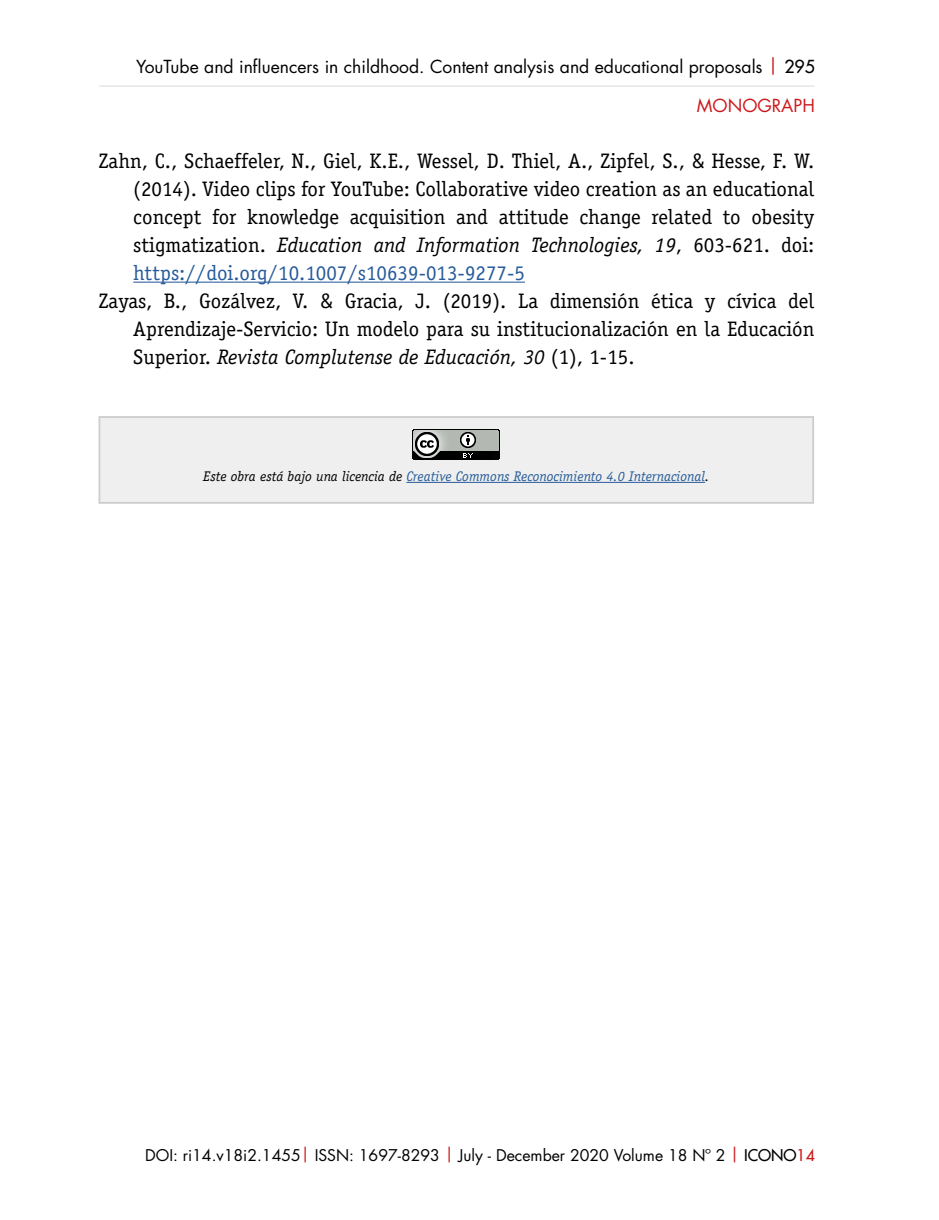
<style>
.page{position:relative;width:939px;height:1220px;background:#fff}
.page>*{position:absolute;margin:0;border:0;box-sizing:border-box;transform-origin:0 0}
.t1{font:21px/28px "Officina Serif Std";color:#000;text-align:justify}
.t2{font:17.5px/38.3px "Futura Std";color:#000;text-align:right}
.t3{font:15.75px "Futura Std";color:#000}
.t4{font:italic 14px "Officina Serif Std";color:#275b9b}
.s1{color:#cd171a}
.s2{font-weight:500}
.s3{font-style:italic}
.s4{color:#275b9b}
.s5{color:#000}
.s6{font-weight:500;color:#cd171a}
</style>
<div class="page">
<hr style="left:99px;top:86px;width:715px;height:1px;background:#dadada">
<hr style="left:133px;top:282px;width:391px;height:1px;background:#275b9b">
<div style="left:98px;top:416px;width:715px;height:88px;background:#eeefee;border:2px solid #cdcccc"></div>
<img style="left:412px;top:429px;width:87px;height:31px">
<hr style="left:406px;top:482px;width:298px;height:1px;background:#275b9b">
<p class="t2" style="left:136px;top:48px;width:680px">YouTube and influencers in childhood. Content analysis and educational proposals <span class="s1">|</span> <span class="s2">295<br></span><span class="s1">MONOGRAPH</span></p>
<p class="t1" style="left:133px;top:147px;width:682px;text-indent:-35px">Zahn, C., Schaeffeler, N., Giel, K.E., Wessel, D. Thiel, A., Zipfel, S., &amp; Hesse, F. W. (2014). Video clips for YouTube: Collaborative video creation as an educational concept for knowledge acquisition and attitude change related to obesity stigmatization. <span class="s3">Education and Information Technologies, 19</span>, 603-621. doi: <span class="s4">https://doi.org/10.1007/s10639-013-9277-5</span></p>
<p class="t1" style="left:133px;top:287px;width:682px;text-indent:-35px">Zayas, B., Gozálvez, V. &amp; Gracia, J. (2019). La dimensión ética y cívica del Aprendizaje-Servicio: Un modelo para su institucionalización en la Educación Superior. <span class="s3">Revista Complutense de Educación, 30</span> (1), 1-15.</p>
<p class="t4" style="left:203px;top:468px;width:507px"><span class="s5">Este obra está bajo una licencia de</span> Creative Commons Reconocimiento 4.0 Internacional<span class="s5">.</span></p>
<p class="t3" style="left:145px;top:1145px;width:671px">DOI: ri14.v18i2.1455<span class="s1">|</span> ISSN: 1697-8293 <span class="s1">|</span> July - December 2020 Volume 18 Nº 2 <span class="s1">|</span> <span class="s2">ICONO</span><span class="s6">14</span></p>
</div>
